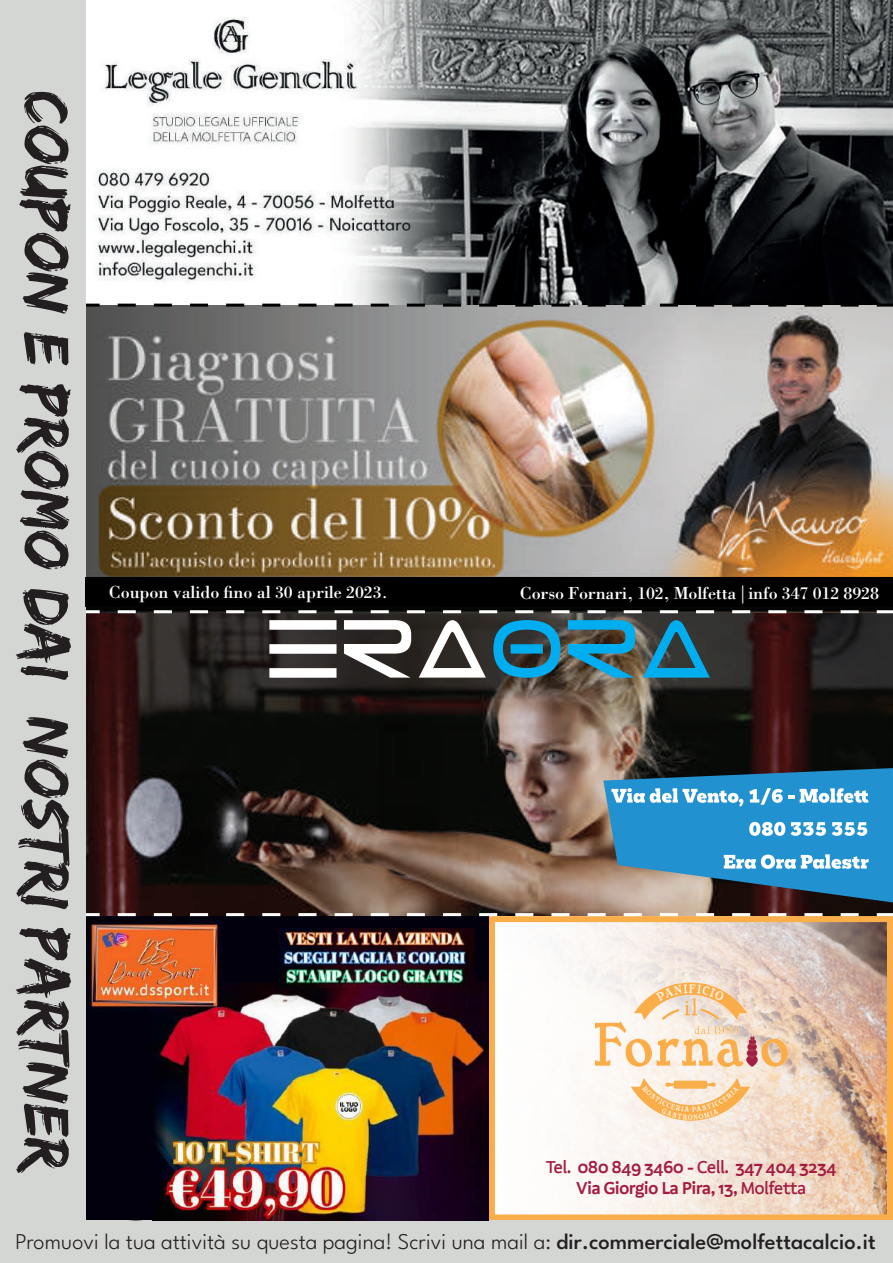
<style>
.page{position:relative;width:893px;height:1263px;background:#fff}
.page>*{position:absolute;margin:0;border:0;box-sizing:border-box;transform-origin:0 0}
.t1{font:66.3px "Edo SZ";color:#231f20}
.t2{font:300 22.5px "League Spartan";color:#231f20}
.t3{font:18px "Bodoni Std";letter-spacing:-.01em;color:#fff}
.t4{font:600 17.7px/21px "Aestetico Formal";color:#a31d43;text-align:center}
.s1{font-weight:500}
</style>
<div class="page">
<svg style="left:489px;top:916px;width:404px;height:304px"></svg>
<div style="left:85px;top:915px;width:404px;height:305px;background:#02000c"></div>
<img style="left:85px;top:305px;width:808px;height:610px">
<svg style="left:269px;top:620px;width:68px;height:58px"></svg>
<svg style="left:344px;top:620px;width:67px;height:58px"></svg>
<svg style="left:419px;top:620px;width:67px;height:58px"></svg>
<svg style="left:493px;top:620px;width:68px;height:58px;background:#1b6f8e"></svg>
<svg style="left:568px;top:620px;width:67px;height:58px;background:#327b90"></svg>
<svg style="left:643px;top:620px;width:67px;height:58px;background:#26667c"></svg>
<svg style="left:603px;top:768px;width:290px;height:134px;background:#4891bb"></svg>
<img style="left:85px;top:0;width:808px;height:305px">
<hr style="left:82px;top:304px;width:18px;height:3px;background:#000001">
<hr style="left:118px;top:304px;width:18px;height:3px;background:#000001">
<hr style="left:154px;top:304px;width:18px;height:3px;background:#000001">
<hr style="left:190px;top:304px;width:18px;height:3px;background:#000001">
<hr style="left:226px;top:304px;width:18px;height:3px;background:#000001">
<hr style="left:262px;top:304px;width:18px;height:3px;background:#000001">
<hr style="left:298px;top:304px;width:18px;height:3px;background:#000001">
<hr style="left:335px;top:304px;width:18px;height:3px;background:#000001">
<hr style="left:371px;top:304px;width:18px;height:3px;background:#000001">
<hr style="left:407px;top:304px;width:18px;height:3px;background:#000001">
<hr style="left:443px;top:304px;width:18px;height:3px;background:#000001">
<hr style="left:479px;top:304px;width:18px;height:3px;background:#000001">
<hr style="left:515px;top:304px;width:18px;height:3px;background:#000001">
<hr style="left:551px;top:304px;width:18px;height:3px;background:#000001">
<hr style="left:588px;top:304px;width:18px;height:3px;background:#000001">
<hr style="left:624px;top:304px;width:18px;height:3px;background:#000001">
<hr style="left:660px;top:304px;width:18px;height:3px;background:#000001">
<hr style="left:696px;top:304px;width:18px;height:3px;background:#000001">
<hr style="left:732px;top:304px;width:18px;height:3px;background:#000001">
<hr style="left:768px;top:304px;width:18px;height:3px;background:#000001">
<hr style="left:804px;top:304px;width:18px;height:3px;background:#000001">
<hr style="left:841px;top:304px;width:18px;height:3px;background:#000001">
<hr style="left:877px;top:304px;width:16px;height:3px;background:#000001">
<div style="left:0;top:1220px;width:893px;height:43px;background:#d4d6d4"></div>
<hr style="left:82px;top:913px;width:18px;height:3px;background:#fff">
<hr style="left:118px;top:913px;width:18px;height:3px;background:#fff">
<hr style="left:154px;top:913px;width:18px;height:3px;background:#fff">
<hr style="left:190px;top:913px;width:18px;height:3px;background:#fff">
<hr style="left:226px;top:913px;width:18px;height:3px;background:#fff">
<hr style="left:262px;top:913px;width:18px;height:3px;background:#fff">
<hr style="left:298px;top:913px;width:18px;height:3px;background:#fff">
<hr style="left:335px;top:913px;width:18px;height:3px;background:#fff">
<hr style="left:371px;top:913px;width:18px;height:3px;background:#fff">
<hr style="left:407px;top:913px;width:18px;height:3px;background:#fff">
<hr style="left:443px;top:913px;width:18px;height:3px;background:#fff">
<hr style="left:479px;top:913px;width:18px;height:3px;background:#fff">
<hr style="left:515px;top:913px;width:18px;height:3px;background:#fff">
<hr style="left:551px;top:913px;width:18px;height:3px;background:#fff">
<hr style="left:588px;top:913px;width:18px;height:3px;background:#fff">
<hr style="left:624px;top:913px;width:18px;height:3px;background:#fff">
<hr style="left:660px;top:913px;width:18px;height:3px;background:#fff">
<hr style="left:696px;top:913px;width:18px;height:3px;background:#fff">
<hr style="left:732px;top:913px;width:18px;height:3px;background:#fff">
<hr style="left:768px;top:913px;width:18px;height:3px;background:#fff">
<hr style="left:804px;top:913px;width:18px;height:3px;background:#fff">
<hr style="left:841px;top:913px;width:18px;height:3px;background:#fff">
<hr style="left:877px;top:913px;width:16px;height:3px;background:#fff">
<hr style="left:82px;top:610px;width:18px;height:3px;background:#fff">
<hr style="left:118px;top:610px;width:18px;height:3px;background:#fff">
<hr style="left:154px;top:610px;width:18px;height:3px;background:#fff">
<hr style="left:190px;top:610px;width:18px;height:3px;background:#fff">
<hr style="left:226px;top:610px;width:18px;height:3px;background:#fff">
<hr style="left:262px;top:610px;width:18px;height:3px;background:#fff">
<hr style="left:298px;top:610px;width:18px;height:3px;background:#fff">
<hr style="left:335px;top:610px;width:18px;height:3px;background:#fff">
<hr style="left:371px;top:610px;width:18px;height:3px;background:#fff">
<hr style="left:407px;top:610px;width:18px;height:3px;background:#fff">
<hr style="left:443px;top:610px;width:18px;height:3px;background:#fff">
<hr style="left:479px;top:610px;width:18px;height:3px;background:#fff">
<hr style="left:515px;top:610px;width:18px;height:3px;background:#fff">
<hr style="left:551px;top:610px;width:18px;height:3px;background:#fff">
<hr style="left:588px;top:610px;width:18px;height:3px;background:#fff">
<hr style="left:624px;top:610px;width:18px;height:3px;background:#fff">
<hr style="left:660px;top:610px;width:18px;height:3px;background:#fff">
<hr style="left:696px;top:610px;width:18px;height:3px;background:#fff">
<hr style="left:732px;top:610px;width:18px;height:3px;background:#fff">
<hr style="left:768px;top:610px;width:18px;height:3px;background:#fff">
<hr style="left:804px;top:610px;width:18px;height:3px;background:#fff">
<hr style="left:841px;top:610px;width:18px;height:3px;background:#fff">
<hr style="left:877px;top:610px;width:16px;height:3px;background:#fff">
<div style="left:0;top:0;width:85px;height:1263px;background:#d4d6d4"></div>
<img style="left:179px;top:982px;width:309px;height:238px">
<img style="left:278px;top:968px;width:197px;height:19px">
<img style="left:278px;top:949px;width:197px;height:19px">
<img style="left:278px;top:928px;width:197px;height:21px">
<img style="left:87px;top:919px;width:134px;height:90px">
<svg style="left:128px;top:1036px;width:51px;height:185px"></svg>
<img style="left:168px;top:1006px;width:78px;height:48px">
<div style="left:85px;top:577px;width:808px;height:30px;background:#000001"></div>
<h1 class="t1" style="left:85px;top:91px;width:1083px;rotate:90deg">Coupon e promo dai nostri partner</h1>
<p class="t3" style="left:109px;top:581px;width:280px">Coupon valido fino al 30 aprile 2023.</p>
<p class="t3" style="left:520px;top:582px;width:361px">Corso Fornari, 102, Molfetta|info 347 012 8928</p>
<p class="t4" style="left:546px;top:1157px;width:292px"><span class="s1">Tel.</span> 080 849 3460 - <span class="s1">Cell.</span> 347 404 3234<br>Via Giorgio La Pira, 13, <span class="s1">Molfetta</span></p>
<p class="t2" style="left:16px;top:1225px;width:862px">Promuovi la tua attività su questa pagina! Scrivi una mail a: <span class="s1">dir.commerciale@molfettacalcio.it</span></p>
</div>
